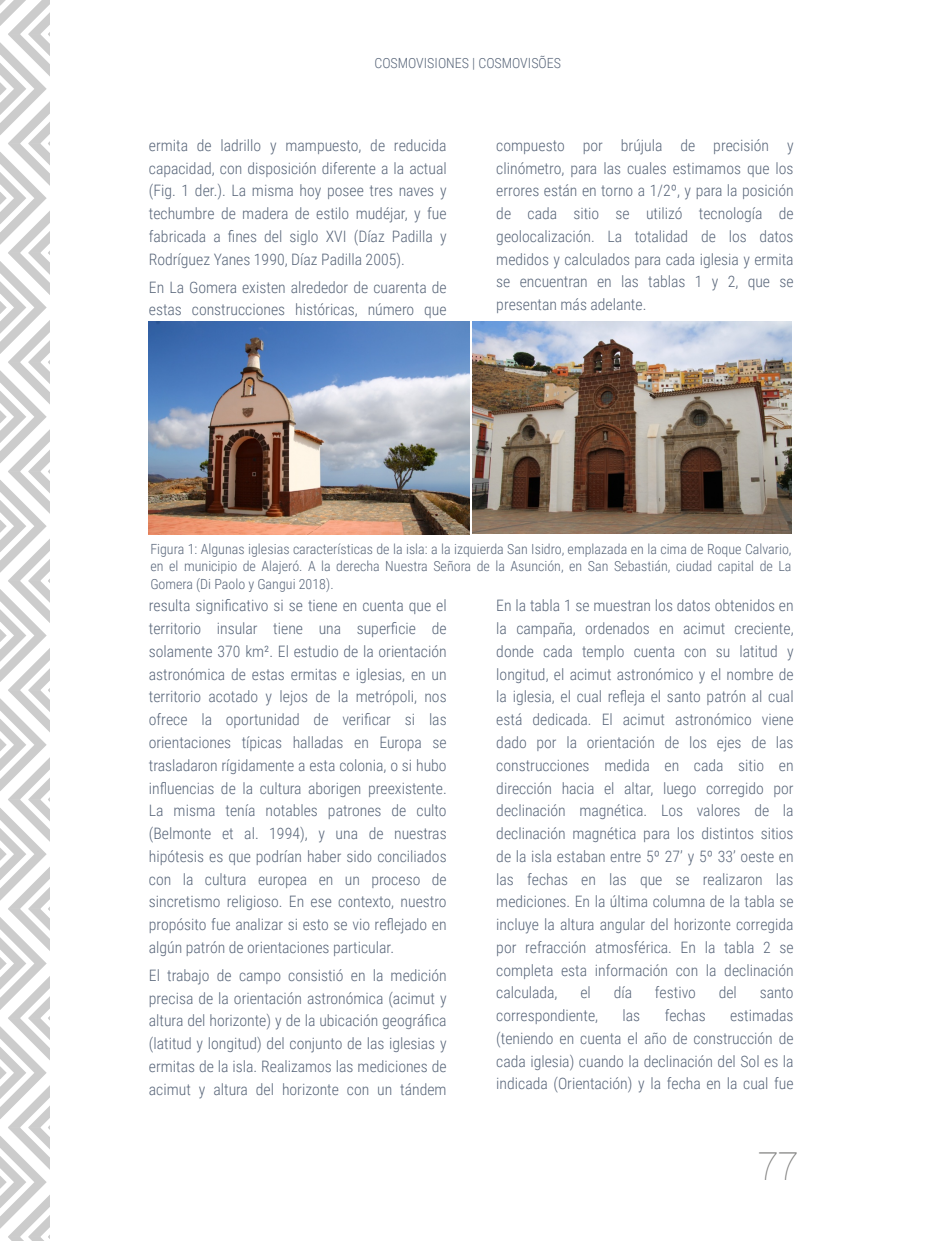
<style>
.page{position:relative;width:943px;height:1241px;background:#fff}
.page>*{position:absolute;margin:0;border:0;box-sizing:border-box;transform-origin:0 0}
.t1{font:100 38.5px "Roboto";color:#828281}
.t2{font:300 15.75px/22.8px "Roboto Condensed";color:#59667a;text-align:justify}
.t3{font:300 14px/17.5px "Roboto Condensed";color:#59667a;text-align:justify}
</style>
<div class="page">
<div style="left:0;top:1px;width:50px;height:1239px;background:#bfbfbf;opacity:.2"></div>
<img style="left:149px;top:321px;width:320px;height:213px">
<img style="left:472px;top:321px;width:319px;height:212px">
<p class="t3" style="left:374px;top:54px;width:188px">COSMOVISIONES | COSMOVISÕES</p>
<p class="t2" style="left:149px;top:133px;width:299px">ermita de ladrillo y mampuesto, de reducida capacidad, con disposición diferente a la actual (Fig. 1 der.). La misma hoy posee tres naves y techumbre de madera de estilo mudéjar, y fue fabricada a fines del siglo XVI (Díaz Padilla y Rodríguez Yanes 1990, Díaz Padilla 2005).</p>
<p class="t2" style="left:149px;top:275px;width:299px">En La Gomera existen alrededor de cuarenta de estas construcciones históricas, número que</p>
<p class="t2" style="left:496px;top:133px;width:299px">compuesto por brújula de precisión y clinómetro, para las cuales estimamos que los errores están en torno a 1/2º, y para la posición de cada sitio se utilizó tecnología de geolocalización. La totalidad de los datos medidos y calculados para cada iglesia y ermita se encuentran en las tablas 1 y 2, que se presentan más adelante.</p>
<p class="t3" style="left:150px;top:539px;width:642px">Figura 1: Algunas iglesias características de la isla: a la izquierda San Isidro, emplazada en la cima de Roque Calvario, en el municipio de Alajeró. A la derecha Nuestra Señora de la Asunción, en San Sebastián, ciudad capital de La Gomera (Di Paolo y Gangui 2018).</p>
<p class="t2" style="left:149px;top:593px;width:299px">resulta significativo si se tiene en cuenta que el territorio insular tiene una superficie de solamente 370 km². El estudio de la orientación astronómica de estas ermitas e iglesias, en un territorio acotado y lejos de la metrópoli, nos ofrece la oportunidad de verificar si las orientaciones típicas halladas en Europa se trasladaron rígidamente a esta colonia, o si hubo influencias de la cultura aborigen preexistente.<br>La misma tenía notables patrones de culto (Belmonte et al. 1994), y una de nuestras hipótesis es que podrían haber sido conciliados con la cultura europea en un proceso de sincretismo religioso. En ese contexto, nuestro propósito fue analizar si esto se vio reflejado en algún patrón de orientaciones particular.</p>
<p class="t2" style="left:149px;top:963px;width:299px">El trabajo de campo consistió en la medición precisa de la orientación astronómica (acimut y altura del horizonte) y de la ubicación geográfica (latitud y longitud) del conjunto de las iglesias y ermitas de la isla. Realizamos las mediciones de acimut y altura del horizonte con un tándem</p>
<p class="t2" style="left:496px;top:593px;width:299px">En la tabla 1 se muestran los datos obtenidos en la campaña, ordenados en acimut creciente, donde cada templo cuenta con su latitud y longitud, el acimut astronómico y el nombre de la iglesia, el cual refleja el santo patrón al cual está dedicada. El acimut astronómico viene dado por la orientación de los ejes de las construcciones medida en cada sitio en dirección hacia el altar, luego corregido por declinación magnética. Los valores de la declinación magnética para los distintos sitios de la isla estaban entre 5º 27’ y 5º 33’ oeste en las fechas en las que se realizaron las mediciones. En la última columna de la tabla se incluye la altura angular del horizonte corregida por refracción atmosférica. En la tabla 2 se completa esta información con la declinación calculada,</p>
<p class="t2" style="left:580px;top:980px;width:12px">el</p>
<p class="t2" style="left:613px;top:980px;width:20px">día</p>
<p class="t2" style="left:655px;top:980px;width:42px">festivo</p>
<p class="t2" style="left:718px;top:980px;width:20px">del</p>
<p class="t2" style="left:759px;top:980px;width:35px">santo</p>
<p class="t2" style="left:496px;top:1003px;width:103px">correspondiente,</p>
<p class="t2" style="left:622px;top:1003px;width:19px">las</p>
<p class="t2" style="left:664px;top:1003px;width:42px">fechas</p>
<p class="t2" style="left:496px;top:1003px;width:299px;text-indent:234px">estimadas (teniendo en cuenta el año de construcción de cada iglesia) cuando la declinación del Sol es la indicada (Orientación) y la fecha en la cual fue</p>
<h1 class="t1" style="left:757px;top:1139px;width:43px">77</h1>
</div>
